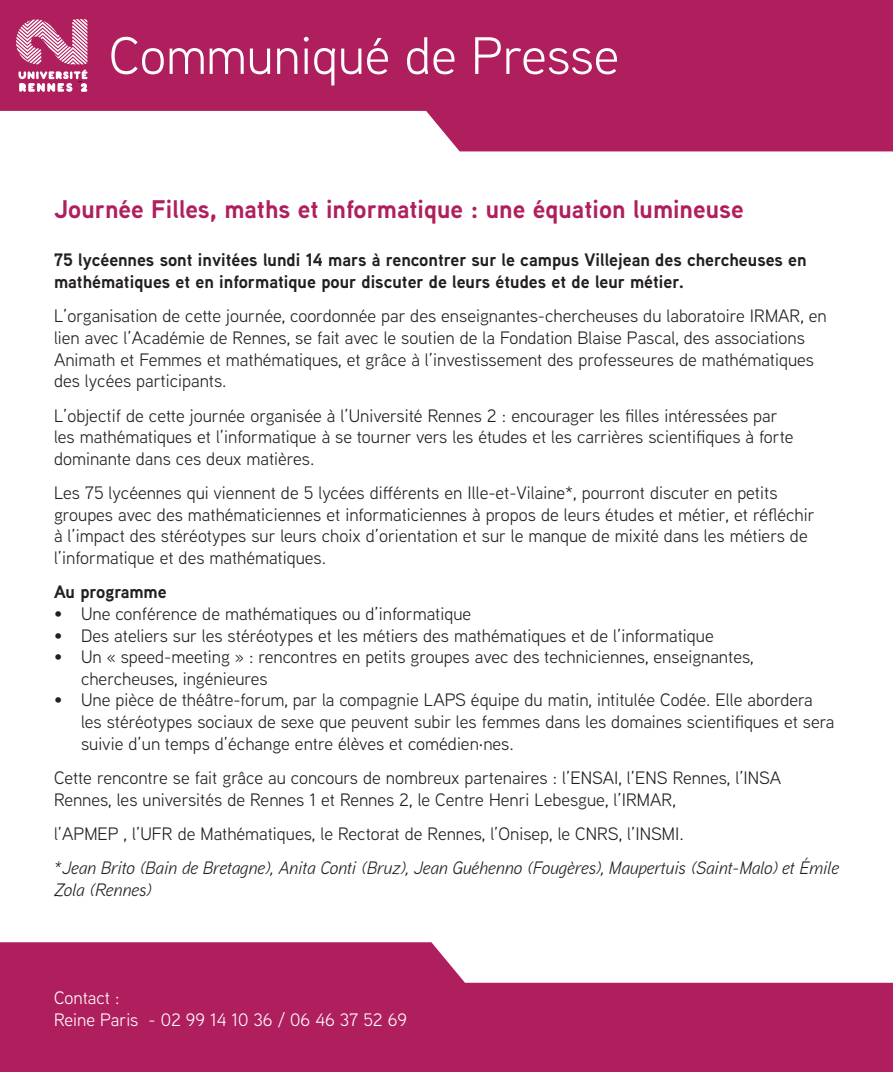
<style>
.page{position:relative;width:893px;height:1072px;background:#fff}
.page>*{position:absolute;margin:0;border:0;box-sizing:border-box;transform-origin:0 0}
.t1{font:52.5px "Aaux Next";color:#fff}
.t2{font:700 25.5px "Aaux Next";color:#b01f5d}
.t3{font:18px/21.6px "Aaux Next";color:#231f20}
.t4{font:700 18px/21.6px "Aaux Next";color:#231f20}
.t5{font:italic 18px/21.6px "Aaux Next";color:#231f20}
.t6{font:18px/21.6px "Aaux Next";color:#fff}
</style>
<div class="page">
<svg style="left:0;top:0;width:893px;height:151px;background:#ba3d73"></svg>
<svg style="left:0;top:942px;width:893px;height:129px;fill:#b01f5d"></svg>
<svg style="left:16px;top:19px;width:71px;height:73px"></svg>
<h1 class="t1" style="left:109px;top:20px;width:512px">Communiqué de Presse</h1>
<h2 class="t2" style="left:54px;top:191px;width:691px">Journée Filles, maths et informatique : une équation lumineuse</h2>
<p class="t4" style="left:54px;top:249px;width:754px">75 lycéennes sont invitées lundi 14 mars à rencontrer sur le campus Villejean des chercheuses en mathématiques et en informatique pour discuter de leurs études et de leur métier.</p>
<p class="t3" style="left:54px;top:304px;width:774px">L’organisation de cette journée, coordonnée par des enseignantes-chercheuses du laboratoire IRMAR, en lien avec l’Académie de Rennes, se fait avec le soutien de la Fondation Blaise Pascal, des associations Animath et Femmes et mathématiques, et grâce à l’investissement des professeures de mathématiques des lycées participants.</p>
<p class="t3" style="left:54px;top:404px;width:741px">L’objectif de cette journée organisée à l’Université Rennes 2 : encourager les filles intéressées par les mathématiques et l’informatique à se tourner vers les études et les carrières scientifiques à forte dominante dans ces deux matières.</p>
<p class="t3" style="left:54px;top:481px;width:762px">Les 75 lycéennes qui viennent de 5 lycées différents en Ille-et-Vilaine*, pourront discuter en petits groupes avec des mathématiciennes et informaticiennes à propos de leurs études et métier, et réfléchir à l’impact des stéréotypes sur leurs choix d’orientation et sur le manque de mixité dans les métiers de l’informatique et des mathématiques.</p>
<p class="t4" style="left:54px;top:581px;width:114px">Au programme</p>
<p class="t3" style="left:54px;top:602px;width:419px">• Une conférence de mathématiques ou d’informatique</p>
<p class="t3" style="left:54px;top:624px;width:661px">• Des ateliers sur les stéréotypes et les métiers des mathématiques et de l’informatique</p>
<p class="t3" style="left:81px;top:645px;width:674px;text-indent:-27px">• Un « speed-meeting » : rencontres en petits groupes avec des techniciennes, enseignantes, chercheuses, ingénieures</p>
<p class="t3" style="left:81px;top:688px;width:755px;text-indent:-27px">• Une pièce de théâtre-forum, par la compagnie LAPS équipe du matin, intitulée Codée. Elle abordera les stéréotypes sociaux de sexe que peuvent subir les femmes dans les domaines scientifiques et sera suivie d’un temps d’échange entre élèves et comédien·nes.</p>
<p class="t3" style="left:54px;top:766px;width:729px">Cette rencontre se fait grâce au concours de nombreux partenaires : l’ENSAI, l’ENS Rennes, l’INSA<br>Rennes, les universités de Rennes 1 et Rennes 2, le Centre Henri Lebesgue, l’IRMAR,</p>
<p class="t3" style="left:54px;top:822px;width:631px">l’APMEP , l’UFR de Mathématiques, le Rectorat de Rennes, l’Onisep, le CNRS, l’INSMI.</p>
<p class="t5" style="left:54px;top:856px;width:786px">*Jean Brito (Bain de Bretagne), Anita Conti (Bruz), Jean Guéhenno (Fougères), Maupertuis (Saint-Malo) et Émile<br>Zola (Rennes)</p>
<p class="t6" style="left:54px;top:986px;width:355px">Contact :<br>Reine Paris - 02 99 14 10 36 / 06 46 37 52 69</p>
</div>
